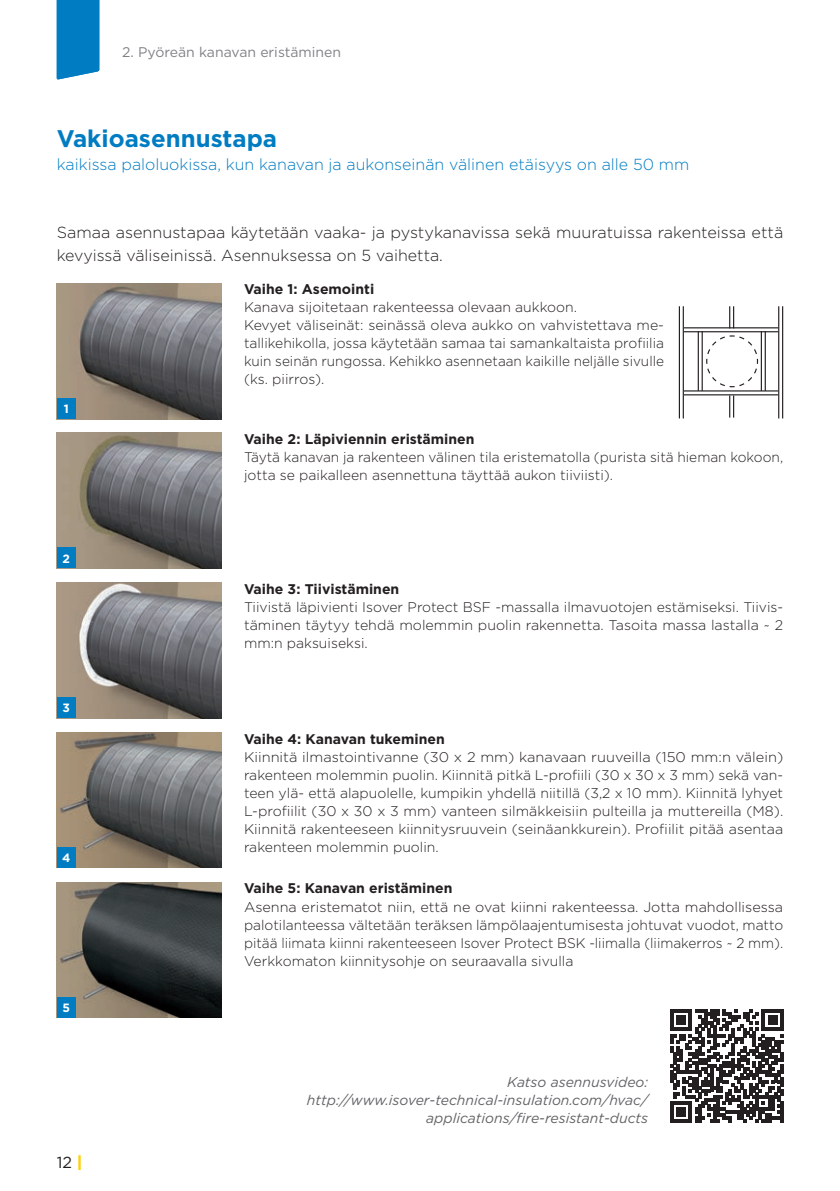
<style>
.page{position:relative;width:840px;height:1191px;background:#fff}
.page>*{position:absolute;margin:0;border:0;box-sizing:border-box;transform-origin:0 0}
.t1{font:700 24px "Gotham";color:#007cc2}
.t2{font:300 16px/22.6px "Gotham";color:#231f20}
.t3{font:300 16px "Gotham";color:#007cc2}
.t4{font:16px "Gotham";color:#231f20}
.t5{font:300 14px/18px "Gotham";color:#231f20}
.t6{font:300 14px/18px "Gotham";color:#231f20;text-align:justify;scale:1.04 1}
.t7{font:700 14px "Gotham";color:#231f20}
.t8{font:italic 14px/18px "Gotham";color:#636366;text-align:right}
.t9{font:14px "Gotham";color:#808285}
.t10{font:700 12px "Gotham";color:#fff}
.s1{font-weight:900;color:#fed105}
</style>
<div class="page">
<div style="left:57px;top:0;width:42px;height:80px;background:#007cc2"></div>
<img style="left:57px;top:284px;width:164px;height:135px">
<img style="left:57px;top:433px;width:164px;height:135px">
<div style="left:57px;top:398px;width:19px;height:21px;background:#007cc2"></div>
<div style="left:57px;top:547px;width:19px;height:21px;background:#007cc2"></div>
<img style="left:57px;top:582px;width:164px;height:136px">
<div style="left:57px;top:697px;width:19px;height:21px;background:#007cc2"></div>
<img style="left:57px;top:732px;width:164px;height:136px">
<div style="left:57px;top:847px;width:19px;height:21px;background:#007cc2"></div>
<img style="left:57px;top:882px;width:164px;height:135px">
<div style="left:57px;top:996px;width:19px;height:21px;background:#007cc2"></div>
<svg style="left:670px;top:1009px;width:112px;height:114px"></svg>
<hr style="left:779px;top:1101px;width:3px;height:22px;background:#231f20">
<svg style="left:706px;top:335px;width:52px;height:53px"></svg>
<hr style="left:683px;top:327px;width:94px;height:1px;background:#231f20">
<hr style="left:683px;top:390px;width:94px;height:1px;background:#231f20">
<hr style="left:683px;top:331px;width:94px;height:1px;background:#231f20">
<hr style="left:683px;top:394px;width:94px;height:1px;background:#231f20">
<hr style="left:682px;top:306px;width:1px;height:112px;background:#231f20">
<hr style="left:678px;top:306px;width:1px;height:112px;background:#231f20">
<hr style="left:701px;top:331px;width:1px;height:60px;background:#231f20">
<hr style="left:697px;top:331px;width:1px;height:60px;background:#231f20">
<hr style="left:764px;top:331px;width:1px;height:60px;background:#231f20">
<hr style="left:760px;top:331px;width:1px;height:60px;background:#231f20">
<svg style="left:728px;top:306px;width:5px;height:22px"></svg>
<svg style="left:728px;top:395px;width:5px;height:22px"></svg>
<hr style="left:781px;top:306px;width:1px;height:112px;background:#231f20">
<hr style="left:777px;top:306px;width:1px;height:112px;background:#231f20">
<p class="t9" style="left:122px;top:43px;width:220px">2. Pyöreän kanavan eristäminen</p>
<h1 class="t1" style="left:57px;top:123px;width:222px">Vakioasennustapa</h1>
<p class="t3" style="left:57px;top:154px;width:633px">kaikissa paloluokissa, kun kanavan ja aukonseinän välinen etäisyys on alle 50 mm</p>
<p class="t2" style="left:57px;top:221px;width:727px">Samaa asennustapaa käytetään vaaka- ja pystykanavissa sekä muuratuissa rakenteissa että kevyissä väliseinissä. Asennuksessa on 5 vaihetta.</p>
<p class="t7" style="left:244px;top:280px;width:132px">Vaihe 1: Asemointi</p>
<p class="t5" style="left:244px;top:298px;width:421px">Kanava sijoitetaan rakenteessa olevaan aukkoon.<br>Kevyet väliseinät: seinässä oleva aukko on vahvistettava me&shy;tallikehikolla, jossa käytetään samaa tai samankaltaista profiilia kuin seinän rungossa. Kehikko asennetaan kaikille neljälle sivulle (ks. piirros).</p>
<p class="t10" style="left:64px;top:401px;width:7px">1</p>
<p class="t10" style="left:62px;top:550px;width:9px">2</p>
<p class="t10" style="left:62px;top:700px;width:9px">3</p>
<p class="t10" style="left:62px;top:850px;width:10px">4</p>
<p class="t10" style="left:62px;top:1000px;width:9px">5</p>
<p class="t4" style="left:57px;top:1152px;width:27px">12 <span class="s1">|</span></p>
<p class="t7" style="left:244px;top:430px;width:232px">Vaihe 2: Läpiviennin eristäminen</p>
<p class="t5" style="left:244px;top:448px;width:540px">Täytä kanavan ja rakenteen välinen tila eristematolla (purista sitä hieman kokoon, jotta se paikalleen asennettuna täyttää aukon tiiviisti).</p>
<p class="t7" style="left:244px;top:579px;width:157px">Vaihe 3: Tiivistäminen</p>
<p class="t5" style="left:244px;top:597px;width:540px;text-align:justify">Tiivistä läpivienti Isover Protect BSF -massalla ilmavuotojen estämiseksi. Tiivis&shy;täminen täytyy tehdä molemmin puolin rakennetta. Tasoita massa lastalla ~ 2 mm:n paksuiseksi.</p>
<p class="t7" style="left:244px;top:729px;width:202px">Vaihe 4: Kanavan tukeminen</p>
<p class="t6" style="left:244px;top:747px;width:519px">Kiinnitä ilmastointivanne (30 x 2 mm) kanavaan ruuveilla (150 mm:n välein) rakenteen molemmin puolin. Kiinnitä pitkä L-profiili (30 x 30 x 3 mm) sekä van&shy;teen ylä- että alapuolelle, kumpikin yhdellä niitillä (3,2 x 10 mm). Kiinnitä lyhyet L-profiilit (30 x 30 x 3 mm) vanteen silmäkkeisiin pulteilla ja muttereilla (M8).<br>Kiinnitä rakenteeseen kiinnitysruuvein (seinäankkurein). Profiilit pitää asentaa rakenteen molemmin puolin.</p>
<p class="t7" style="left:244px;top:879px;width:210px">Vaihe 5: Kanavan eristäminen</p>
<p class="t5" style="left:244px;top:897px;width:540px;text-align:justify">Asenna eristematot niin, että ne ovat kiinni rakenteessa. Jotta mahdollisessa palotilanteessa vältetään teräksen lämpölaajentumisesta johtuvat vuodot, matto pitää liimata kiinni rakenteeseen Isover Protect BSK -liimalla (liimakerros ~ 2 mm).<br>Verkkomaton kiinnitysohje on seuraavalla sivulla</p>
<p class="t8" style="left:307px;top:1072px;width:342px">Katso asennusvideo: http://www.isover-technical-insulation.com/hvac/ applications/fire-resistant-ducts</p>
</div>
